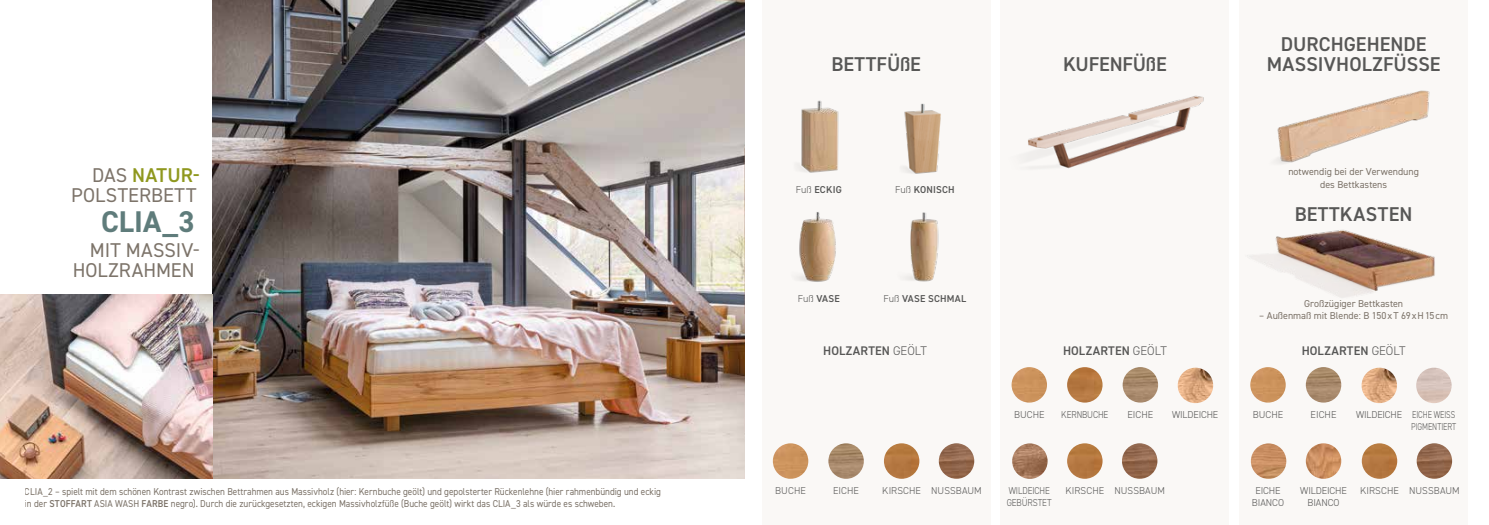
<style>
.page{position:relative;width:1489px;height:525px;background:#fff}
.page>*{position:absolute;margin:0;border:0;box-sizing:border-box;transform-origin:0 0}
.t1{font:700 30px "DIN2014";color:#5f7c7b}
.t2{font:600 20px/20px "DIN2014";letter-spacing:.005em;color:#575756;text-align:center}
.t3{font:20px/20px "DIN2014";letter-spacing:.005em;color:#7d746a;text-align:right}
.t4{font:600 12.5px "DIN2014";letter-spacing:.015em;color:#575756}
.t5{font:10px/12.5px "DIN2014";color:#7d746a;scale:.92 1}
.t6{font:300 10px/12.5px "DIN2014";color:#575756;text-align:center}
.t7{font:10px/12.5px "DIN2014";color:#7d746a;text-align:center}
.t8{font:600 10px "DIN2014";letter-spacing:.02em;color:#575756}
.t9{font:300 10px "DIN2014";color:#575756;scale:.88 1}
.s1{font-weight:600;color:#8f981e}
.s2{font-weight:600}
.s3{font-weight:300}
</style>
<div class="page">
<img style="left:213px;top:0;width:531px;height:478px">
<img style="left:0;top:294px;width:213px;height:184px">
<div style="left:762px;top:0;width:228px;height:524px;background:#faf8f6"></div>
<div style="left:1000px;top:0;width:228px;height:524px;background:#faf8f6"></div>
<div style="left:1239px;top:0;width:228px;height:524px;background:#faf8f6"></div>
<img style="left:906px;top:212px;width:33px;height:70px">
<img style="left:798px;top:100px;width:41px;height:73px">
<img style="left:903px;top:103px;width:38px;height:71px">
<img style="left:797px;top:212px;width:39px;height:70px">
<img style="left:938px;top:443px;width:36px;height:35px;border-radius:18px">
<img style="left:772px;top:443px;width:36px;height:35px;border-radius:18px">
<img style="left:828px;top:443px;width:35px;height:35px;border-radius:18px">
<img style="left:883px;top:443px;width:36px;height:35px;border-radius:18px">
<img style="left:1121px;top:443px;width:36px;height:35px;border-radius:18px">
<img style="left:1416px;top:443px;width:35px;height:35px;border-radius:18px">
<img style="left:1067px;top:443px;width:35px;height:35px;border-radius:18px">
<img style="left:1361px;top:443px;width:35px;height:35px;border-radius:18px">
<img style="left:1011px;top:367px;width:35px;height:35px;border-radius:18px">
<img style="left:1250px;top:367px;width:35px;height:35px;border-radius:18px">
<img style="left:1067px;top:367px;width:35px;height:35px;border-radius:18px">
<img style="left:1122px;top:367px;width:35px;height:35px;border-radius:18px">
<img style="left:1305px;top:367px;width:36px;height:35px;border-radius:18px">
<img style="left:1305px;top:443px;width:36px;height:35px;border-radius:18px">
<img style="left:1012px;top:443px;width:35px;height:35px;border-radius:18px">
<img style="left:1250px;top:443px;width:36px;height:35px;border-radius:18px">
<img style="left:1177px;top:367px;width:36px;height:36px;border-radius:18px">
<img style="left:1361px;top:367px;width:35px;height:36px;border-radius:18px">
<img style="left:1415px;top:367px;width:36px;height:36px;border-radius:18px">
<img style="left:1028px;top:95px;width:176px;height:74px">
<img style="left:1276px;top:90px;width:154px;height:74px">
<img style="left:1247px;top:230px;width:188px;height:68px">
<h2 class="t3" style="left:71px;top:164px;width:130px">DAS <span class="s1">NATUR-<br></span>POLSTERBETT</h2>
<h1 class="t1" style="left:101px;top:201px;width:95px">CLIA_3</h1>
<h2 class="t3" style="left:73px;top:239px;width:128px">MIT MASSIV-<br>HOLZRAHMEN</h2>
<p class="t5" style="left:25px;top:484px;width:693px">CLIA_2 – spielt mit dem schönen Kontrast zwischen Bettrahmen aus Massivholz (hier: Kernbuche geölt) und gepolsterter Rückenlehne (hier rahmenbündig und eckig in der <span class="s2">STOFFART</span> ASIA WASH <span class="s2">FARBE</span> negro). Durch die zurückgesetzten, eckigen Massivholzfüße (Buche geölt) wirkt das CLIA_3 als würde es schweben.</p>
<h2 class="t2" style="left:831px;top:54px;width:91px">BETTFÜßE</h2>
<h2 class="t2" style="left:1063px;top:54px;width:105px">KUFENFÜßE</h2>
<p class="t8" style="left:795px;top:183px;width:47px"><span class="s3">Fuß</span> ECKIG</p>
<p class="t8" style="left:895px;top:183px;width:61px"><span class="s3">Fuß</span> KONISCH</p>
<p class="t8" style="left:798px;top:291px;width:43px"><span class="s3">Fuß</span> VASE</p>
<p class="t8" style="left:883px;top:291px;width:84px"><span class="s3">Fuß</span> VASE SCHMAL</p>
<h2 class="t2" style="left:1266px;top:34px;width:175px">DURCHGEHENDE<br>MASSIVHOLZFÜSSE</h2>
<p class="t7" style="left:1288px;top:165px;width:132px">notwendig bei der Verwendung des Bettkastens</p>
<h2 class="t2" style="left:1294px;top:203px;width:119px">BETTKASTEN</h2>
<p class="t7" style="left:1303px;top:297px;width:100px">Großzügiger Bettkasten</p>
<p class="t7" style="left:1259px;top:309px;width:190px">– Außenmaß mit Blende: B 150xT 69xH15cm</p>
<p class="t4" style="left:823px;top:342px;width:105px">HOLZARTEN <span class="s3">GEÖLT</span></p>
<p class="t4" style="left:1062px;top:342px;width:105px">HOLZARTEN <span class="s3">GEÖLT</span></p>
<p class="t4" style="left:1301px;top:342px;width:105px">HOLZARTEN <span class="s3">GEÖLT</span></p>
<p class="t6" style="left:1013px;top:407px;width:32px">BUCHE</p>
<p class="t6" style="left:1127px;top:407px;width:27px">EICHE</p>
<p class="t6" style="left:1252px;top:407px;width:32px">BUCHE</p>
<p class="t6" style="left:1310px;top:407px;width:27px">EICHE</p>
<p class="t9" style="left:1061px;top:408px;width:55px">KERNBUCHE</p>
<p class="t6" style="left:1172px;top:407px;width:48px">WILDEICHE</p>
<p class="t6" style="left:1355px;top:407px;width:102px;text-align:right">WILDEICHE EICHE WEISS<br>PIGMENTIERT</p>
<p class="t6" style="left:775px;top:483px;width:32px">BUCHE</p>
<p class="t6" style="left:833px;top:483px;width:27px">EICHE</p>
<p class="t6" style="left:882px;top:483px;width:101px">KIRSCHE NUSSBAUM</p>
<p class="t9" style="left:1008px;top:484px;width:48px">WILDEICHE</p>
<p class="t6" style="left:1114px;top:483px;width:52px">NUSSBAUM</p>
<p class="t6" style="left:1408px;top:483px;width:52px">NUSSBAUM</p>
<p class="t9" style="left:1006px;top:496px;width:53px">GEBÜRSTET</p>
<p class="t6" style="left:1251px;top:483px;width:34px">EICHE<br>BIANCO</p>
<p class="t6" style="left:1065px;top:483px;width:40px">KIRSCHE</p>
<p class="t6" style="left:1359px;top:483px;width:40px">KIRSCHE</p>
<p class="t6" style="left:1300px;top:483px;width:48px">WILDEICHE<br>BIANCO</p>
</div>
